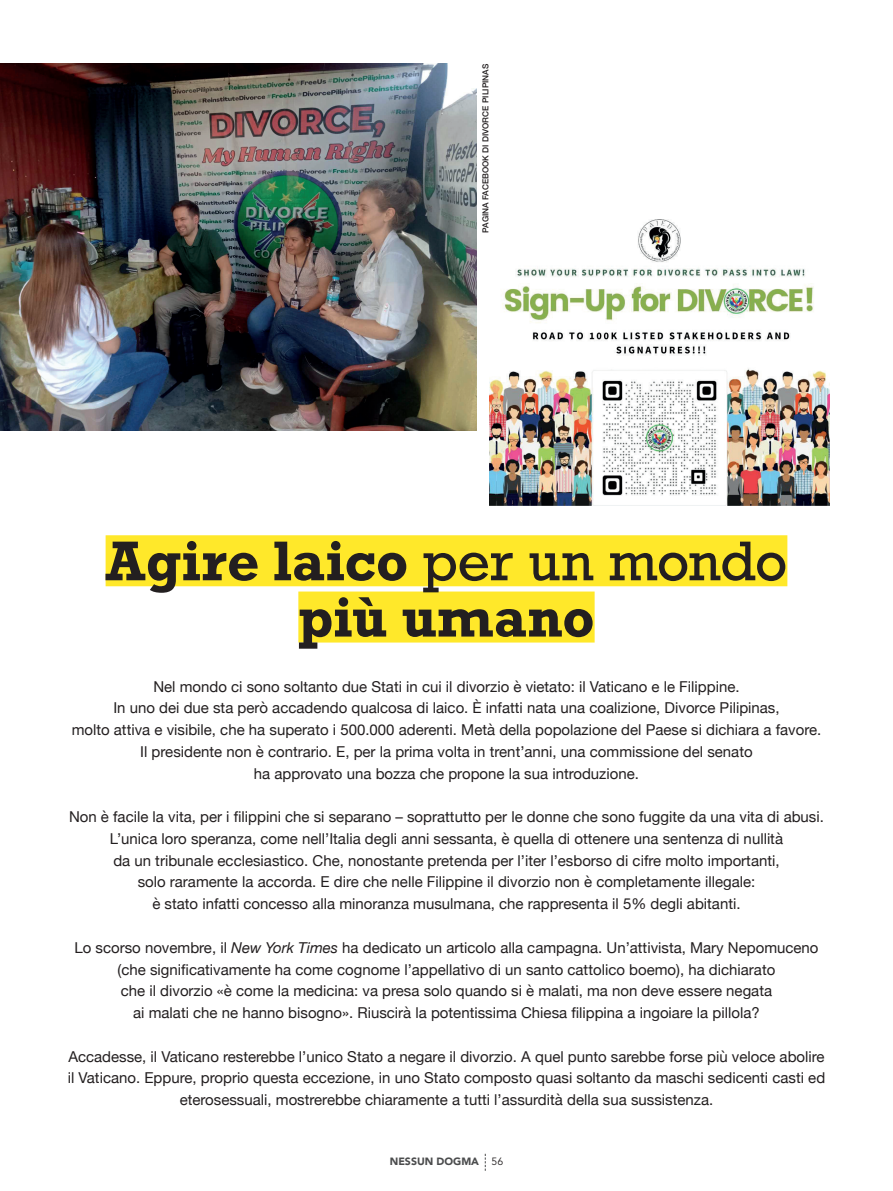
<style>
.page{position:relative;width:893px;height:1191px;background:#fff}
.page>*{position:absolute;margin:0;border:0;box-sizing:border-box;transform-origin:0 0}
.Box_titoli{font:700 52.5px "Rockwell";color:#231f20}
.t1{font:15px/21.8px "Helvetica Neue";color:#231f20;text-align:center}
.t2{font:900 10.5px "Avenir LT Std";color:#4b4c4d}
.Crediti{font:500 8.25px "Helvetica Neue";color:#231f20}
.s1{font-weight:400}
.s2{font-style:italic}
.s3{font-weight:400;color:#231f20}
</style>
<div class="page">
<svg style="left:485px;top:1153px;width:1px;height:17px"></svg>
<div style="left:106px;top:535px;width:681px;height:51px;background:#ffe82a"></div>
<div style="left:298px;top:591px;width:297px;height:51px;background:#ffe82a"></div>
<img style="left:0;top:64px;width:476px;height:366px">
<img style="left:489px;top:220px;width:340px;height:285px">
<p class="Crediti" style="left:479px;top:233px;width:170px;rotate:-90deg">PAGINA FACEBOOK DI DIVORCE PILIPINAS</p>
<p class="Box_titoli" style="left:106px;top:527px;width:683px">Agire laico <span class="s1">per un mondo</span></p>
<p class="Box_titoli" style="left:298px;top:583px;width:298px">più umano</p>
<p class="t1" style="left:72px;top:676px;width:751px">Nel mondo ci sono soltanto due Stati in cui il divorzio è vietato: il Vaticano e le Filippine.<br>In uno dei due sta però accadendo qualcosa di laico. È infatti nata una coalizione, Divorce Pilipinas,<br>molto attiva e visibile, che ha superato i 500.000 aderenti. Metà della popolazione del Paese si dichiara a favore.<br>Il presidente non è contrario. E, per la prima volta in trent’anni, una commissione del senato<br>ha approvato una bozza che propone la sua introduzione.</p>
<p class="t1" style="left:69px;top:807px;width:756px">Non è facile la vita, per i filippini che si separano – soprattutto per le donne che sono fuggite da una vita di abusi.<br>L’unica loro speranza, come nell’Italia degli anni sessanta, è quella di ottenere una sentenza di nullità<br>da un tribunale ecclesiastico. Che, nonostante pretenda per l’iter l’esborso di cifre molto importanti,<br>solo raramente la accorda. E dire che nelle Filippine il divorzio non è completamente illegale:<br>è stato infatti concesso alla minoranza musulmana, che rappresenta il 5% degli abitanti.</p>
<p class="t1" style="left:74px;top:937px;width:746px">Lo scorso novembre, il <span class="s2">New York Times</span> ha dedicato un articolo alla campagna. Un’attivista, Mary Nepomuceno (che significativamente ha come cognome l’appellativo di un santo cattolico boemo), ha dichiarato<br>che il divorzio «è come la medicina: va presa solo quando si è malati, ma non deve essere negata<br>ai malati che ne hanno bisogno». Riuscirà la potentissima Chiesa filippina a ingoiare la pillola?</p>
<p class="t1" style="left:68px;top:1046px;width:759px">Accadesse, il Vaticano resterebbe l’unico Stato a negare il divorzio. A quel punto sarebbe forse più veloce abolire il Vaticano. Eppure, proprio questa eccezione, in uno Stato composto quasi soltanto da maschi sedicenti casti ed eterosessuali, mostrerebbe chiaramente a tutti l’assurdità della sua sussistenza.</p>
<p class="t2" style="left:390px;top:1155px;width:115px">NESSUN DOGMA <span class="s3">56</span></p>
</div>
